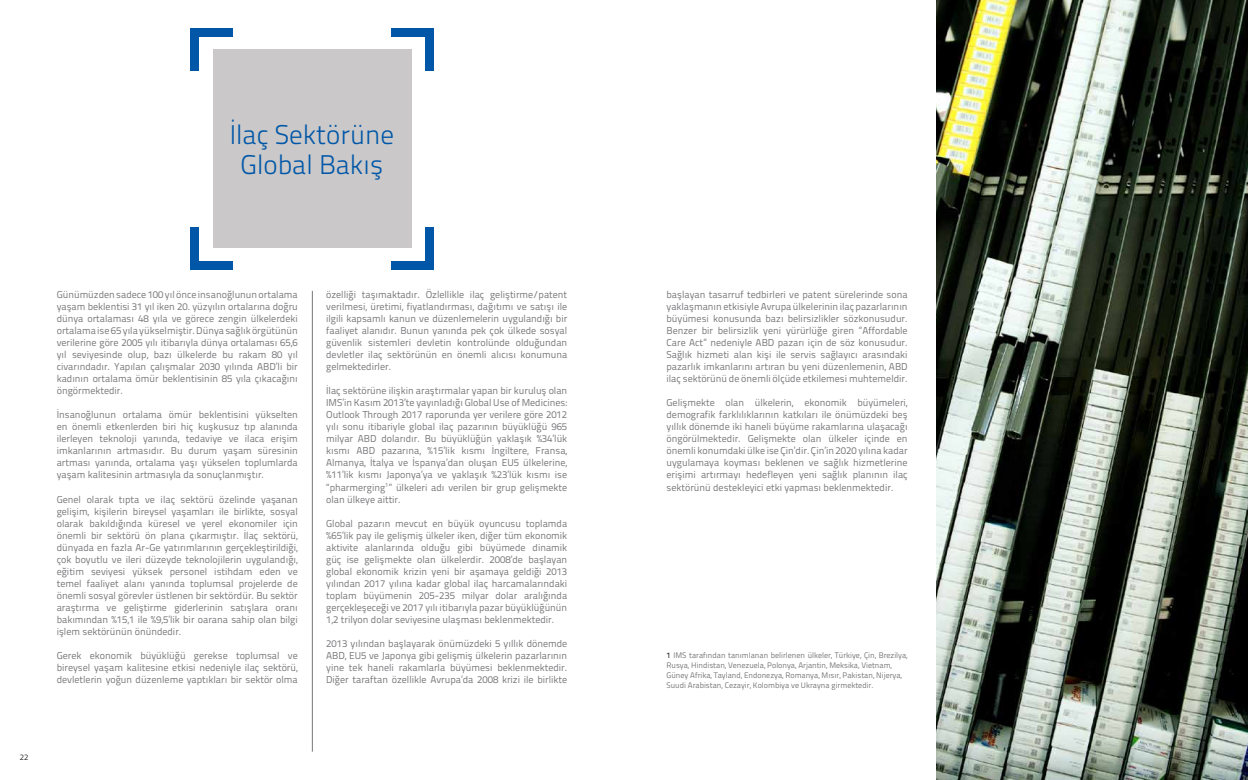
<style>
.page{position:relative;width:1248px;height:780px;background:#fff}
.page>*{position:absolute;margin:0;border:0;box-sizing:border-box;transform-origin:0 0}
.t1{font:27px/30px "Titillium Text 25 L 250 wt";color:#0057a8;text-align:center}
.t2{font:10px/12px "Titillium Text 25 L 400 wt";color:#77777a;text-align:justify}
.t3{font:8px/10px "Titillium Text 25 L 400 wt";color:#77777a}
.t4{font:8px "Titillium Text 25 L 250 wt";color:#000}
.s1{color:#000}
</style>
<div class="page">
<div style="left:425px;top:227px;width:9px;height:42px;background:#0057a8"></div>
<div style="left:391px;top:261px;width:43px;height:8px;background:#0057a8"></div>
<div style="left:190px;top:28px;width:8px;height:43px;background:#0057a8"></div>
<div style="left:190px;top:28px;width:42px;height:9px;background:#0057a8"></div>
<div style="left:425px;top:28px;width:9px;height:43px;background:#0057a8"></div>
<div style="left:391px;top:28px;width:43px;height:9px;background:#0057a8"></div>
<div style="left:190px;top:227px;width:8px;height:42px;background:#0057a8"></div>
<div style="left:190px;top:261px;width:42px;height:8px;background:#0057a8"></div>
<div style="left:213px;top:50px;width:198px;height:198px;background:#cac8c8"></div>
<hr style="left:312px;top:291px;width:1px;height:460px;background:#77777a">
<img style="left:936px;top:0;width:311px;height:780px">
<h1 class="t1" style="left:230px;top:118px;width:166px">İlaç Sektörüne<br>Global Bakış</h1>
<p class="t4" style="left:20px;top:751px;width:10px">22</p>
<p class="t2" style="left:57px;top:288px;width:242px">Günümüzden sadece 100 yıl önce insanoğlunun ortalama yaşam beklentisi 31 yıl iken 20. yüzyılın ortalarına doğru dünya ortalaması 48 yıla ve görece zengin ülkelerdeki ortalama ise 65 yıla yükselmiştir. Dünya sağlık örgütünün verilerine göre 2005 yılı itibarıyla dünya ortalaması 65,6 yıl seviyesinde olup, bazı ülkelerde bu rakam 80 yıl civarındadır. Yapılan çalışmalar 2030 yılında ABD’li bir kadının ortalama ömür beklentisinin 85 yıla çıkacağını öngörmektedir.</p>
<p class="t2" style="left:57px;top:408px;width:242px">İnsanoğlunun ortalama ömür beklentisini yükselten en önemli etkenlerden biri hiç kuşkusuz tıp alanında ilerleyen teknoloji yanında, tedaviye ve ilaca erişim imkanlarının artmasıdır. Bu durum yaşam süresinin artması yanında, ortalama yaşı yükselen toplumlarda yaşam kalitesinin artmasıyla da sonuçlanmıştır.</p>
<p class="t2" style="left:57px;top:492px;width:242px">Genel olarak tıpta ve ilaç sektörü özelinde yaşanan gelişim, kişilerin bireysel yaşamları ile birlikte, sosyal olarak bakıldığında küresel ve yerel ekonomiler için önemli bir sektörü ön plana çıkarmıştır. İlaç sektörü, dünyada en fazla Ar-Ge yatırımlarının gerçekleştirildiği, çok boyutlu ve ileri düzeyde teknolojilerin uygulandığı, eğitim seviyesi yüksek personel istihdam eden ve temel faaliyet alanı yanında toplumsal projelerde de önemli sosyal görevler üstlenen bir sektördür. Bu sektör araştırma ve geliştirme giderlerinin satışlara oranı bakımından %15,1 ile %9,5’lik bir oarana sahip olan bilgi işlem sektörünün önündedir.</p>
<p class="t2" style="left:57px;top:648px;width:242px">Gerek ekonomik büyüklüğü gerekse toplumsal ve bireysel yaşam kalitesine etkisi nedeniyle ilaç sektörü, devletlerin yoğun düzenleme yaptıkları bir sektör olma</p>
<p class="t2" style="left:326px;top:288px;width:242px">özelliği taşımaktadır. Özlellikle ilaç geliştirme/patent verilmesi, üretimi, fiyatlandırması, dağıtımı ve satışı ile ilgili kapsamlı kanun ve düzenlemelerin uygulandığı bir faaliyet alanıdır. Bunun yanında pek çok ülkede sosyal güvenlik sistemleri devletin kontrolünde olduğundan devletler ilaç sektörünün en önemli alıcısı konumuna gelmektedirler.</p>
<p class="t2" style="left:326px;top:384px;width:242px">İlaç sektörüne ilişkin araştırmalar yapan bir kuruluş olan IMS’in Kasım 2013’te yayınladığı Global Use of Medicines:<br>Outlook Through 2017 raporunda yer verilere göre 2012 yılı sonu itibariyle global ilaç pazarının büyüklüğü 965 milyar ABD dolarıdır. Bu büyüklüğün yaklaşık %34’lük kısmı ABD pazarına, %15’lik kısmı İngiltere, Fransa, Almanya, İtalya ve İspanya’dan oluşan EU5 ülkelerine, %11’lik kısmı Japonya’ya ve yaklaşık %23’lük kısmı ise “pharmerging<sup>1</sup>” ülkeleri adı verilen bir grup gelişmekte olan ülkeye aittir.</p>
<p class="t2" style="left:326px;top:516px;width:242px">Global pazarın mevcut en büyük oyuncusu toplamda %65’lik pay ile gelişmiş ülkeler iken, diğer tüm ekonomik aktivite alanlarında olduğu gibi büyümede dinamik güç ise gelişmekte olan ülkelerdir. 2008’de başlayan global ekonomik krizin yeni bir aşamaya geldiği 2013 yılından 2017 yılına kadar global ilaç harcamalarındaki toplam büyümenin 205-235 milyar dolar aralığında gerçekleşeceği ve 2017 yılı itibarıyla pazar büyüklüğünün 1,2 trilyon dolar seviyesine ulaşması beklenmektedir.</p>
<p class="t2" style="left:326px;top:636px;width:242px">2013 yılından başlayarak önümüzdeki 5 yıllık dönemde ABD, EU5 ve Japonya gibi gelişmiş ülkelerin pazarlarının yine tek haneli rakamlarla büyümesi beklenmektedir.<br>Diğer taraftan özellikle Avrupa’da 2008 krizi ile birlikte</p>
<p class="t2" style="left:666px;top:288px;width:242px">başlayan tasarruf tedbirleri ve patent sürelerinde sona yaklaşmanın etkisiyle Avrupa ülkelerinin ilaç pazarlarının büyümesi konusunda bazı belirsizlikler sözkonusudur.<br>Benzer bir belirsizlik yeni yürürlüğe giren “Affordable Care Act” nedeniyle ABD pazarı için de söz konusudur.<br>Sağlık hizmeti alan kişi ile servis sağlayıcı arasındaki pazarlık imkanlarını artıran bu yeni düzenlemenin, ABD ilaç sektörünü de önemli ölçüde etkilemesi muhtemeldir.</p>
<p class="t2" style="left:666px;top:396px;width:242px">Gelişmekte olan ülkelerin, ekonomik büyümeleri, demografik farklılıklarının katkıları ile önümüzdeki beş yıllık dönemde iki haneli büyüme rakamlarına ulaşacağı öngörülmektedir. Gelişmekte olan ülkeler içinde en önemli konumdaki ülke ise Çin’dir. Çin’in 2020 yılına kadar uygulamaya koyması beklenen ve sağlık hizmetlerine erişimi artırmayı hedefleyen yeni sağlık planının ilaç sektörünü destekleyici etki yapması beklenmektedir.</p>
<p class="t3" style="left:666px;top:650px;width:242px"><span class="s1">1</span> IMS tarafından tanımlanan belirlenen ülkeler, Türkiye, Çin, Brezilya, Rusya, Hindistan, Venezuela, Polonya, Arjantin, Meksika, Vietnam, Güney Afrika, Tayland, Endonezya, Romanya, Mısır, Pakistan, Nijerya, Suudi Arabistan, Cezayir, Kolombiya ve Ukrayna girmektedir.</p>
</div>
